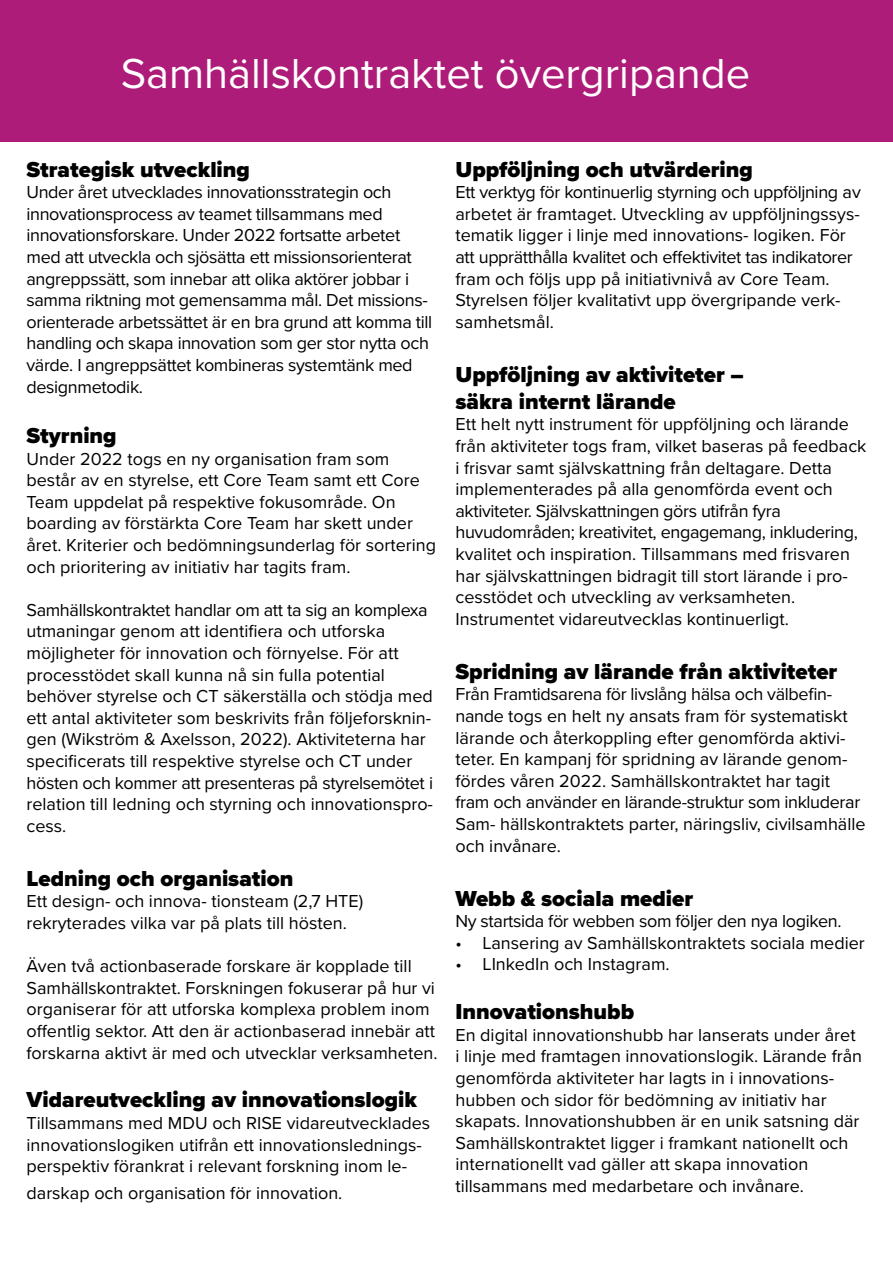
<style>
.page{position:relative;width:893px;height:1263px;background:#fff}
.page>*{position:absolute;margin:0;border:0;box-sizing:border-box;transform-origin:0 0}
.t1{font:43.5px "Proxima Nova";color:#fff}
.t2{font:900 22.5px/27px "Proxima Nova";color:#000}
.t3{font:18px/21.6px "Proxima Nova";color:#000}
.t4{font:18px/21.6px "Proxima Nova";letter-spacing:-.02em;color:#000}
</style>
<div class="page">
<div style="left:0;top:0;width:893px;height:141px;background:#ae1c7a"></div>
<h1 class="t1" style="left:121px;top:41px;width:631px">Samhällskontraktet övergripande</h1>
<p class="t2" style="left:26px;top:155px;width:225px">Strategisk utveckling</p>
<p class="t4" style="left:26px;top:181px;width:407px">Under året utvecklades innovationsstrategin och innovationsprocess av teamet tillsammans med innovationsforskare. Under 2022 fortsatte arbetet med att utveckla och sjösätta ett missionsorienterat angreppssätt, som innebar att olika aktörer jobbar i samma riktning mot gemensamma mål. Det missions&shy;orienterade arbetssättet är en bra grund att komma till handling och skapa innovation som ger stor nytta och värde. I angreppsättet kombineras systemtänk med designmetodik.</p>
<p class="t2" style="left:26px;top:422px;width:92px">Styrning</p>
<p class="t3" style="left:26px;top:447px;width:411px">Under 2022 togs en ny organisation fram som består av en styrelse, ett Core Team samt ett Core Team uppdelat på respektive fokusområde. On boarding av förstärkta Core Team har skett under året. Kriterier och bedömningsunderlag för sortering och prioritering av initiativ har tagits fram.</p>
<p class="t3" style="left:26px;top:598px;width:408px">Samhällskontraktet handlar om att ta sig an komplexa utmaningar genom att identifiera och utforska möjligheter för innovation och förnyelse. För att processtödet skall kunna nå sin fulla potential behöver styrelse och CT säkerställa och stödja med ett antal aktiviteter som beskrivits från följeforsknin&shy;gen (Wikström &amp; Axelsson, 2022). Aktiviteterna har specificerats till respektive styrelse och CT under hösten och kommer att presenteras på styrelsemötet i relation till ledning och styrning och innovationspro&shy;cess.</p>
<p class="t2" style="left:26px;top:865px;width:268px">Ledning och organisation</p>
<p class="t3" style="left:26px;top:890px;width:338px">Ett design- och innova- tionsteam (2,7 HTE) rekryterades vilka var på plats till hösten.</p>
<p class="t3" style="left:26px;top:955px;width:412px">Även två actionbaserade forskare är kopplade till Samhällskontraktet. Forskningen fokuserar på hur vi organiserar för att utforska komplexa problem inom offentlig sektor. Att den är actionbaserad innebär att forskarna aktivt är med och utvecklar verksamheten.</p>
<p class="t2" style="left:26px;top:1086px;width:392px">Vidareutveckling av innovationslogik</p>
<p class="t3" style="left:26px;top:1111px;width:405px">Tillsammans med MDU och RISE vidareutvecklades innovationslogiken utifrån ett innovationslednings&shy;perspektiv förankrat i relevant forskning inom le-</p>
<p class="t3" style="left:26px;top:1181px;width:317px">darskap och organisation för innovation.</p>
<p class="t2" style="left:455px;top:155px;width:299px">Uppföljning och utvärdering</p>
<p class="t3" style="left:455px;top:181px;width:407px">Ett verktyg för kontinuerlig styrning och uppföljning av arbetet är framtaget. Utveckling av uppföljningssys&shy;tematik ligger i linje med innovations- logiken. För att upprätthålla kvalitet och effektivitet tas indikatorer fram och följs upp på initiativnivå av Core Team.<br>Styrelsen följer kvalitativt upp övergripande verk&shy;samhetsmål.</p>
<p class="t2" style="left:455px;top:361px;width:290px">Uppföljning av aktiviteter – säkra internt lärande</p>
<p class="t3" style="left:455px;top:413px;width:412px">Ett helt nytt instrument för uppföljning och lärande från aktiviteter togs fram, vilket baseras på feedback i frisvar samt självskattning från deltagare. Detta implementerades på alla genomförda event och aktiviteter. Självskattningen görs utifrån fyra huvudområden; kreativitet, engagemang, inkludering, kvalitet och inspiration. Tillsammans med frisvaren har självskattningen bidragit till stort lärande i pro&shy;cesstödet och utveckling av verksamheten.<br>Instrumentet vidareutvecklas kontinuerligt.</p>
<p class="t2" style="left:455px;top:658px;width:383px">Spridning av lärande från aktiviteter</p>
<p class="t3" style="left:455px;top:683px;width:412px">Från Framtidsarena för livslång hälsa och välbefin&shy;nande togs en helt ny ansats fram för systematiskt lärande och återkoppling efter genomförda aktivi&shy;teter. En kampanj för spridning av lärande genom&shy;fördes våren 2022. Samhällskontraktet har tagit fram och använder en lärande-struktur som inkluderar Sam- hällskontraktets parter, näringsliv, civilsamhälle och invånare.</p>
<p class="t2" style="left:455px;top:884px;width:239px">Webb &amp; sociala medier</p>
<p class="t4" style="left:455px;top:910px;width:387px">Ny startsida för webben som följer den nya logiken.</p>
<p class="t3" style="left:455px;top:931px;width:411px">• Lansering av Samhällskontraktets sociala medier</p>
<p class="t3" style="left:455px;top:953px;width:216px">• LInkedIn och Instagram.</p>
<p class="t2" style="left:455px;top:998px;width:180px">Innovationshubb</p>
<p class="t3" style="left:455px;top:1023px;width:408px">En digital innovationshubb har lanserats under året i linje med framtagen innovationslogik. Lärande från genomförda aktiviteter har lagts in i innovations&shy;hubben och sidor för bedömning av initiativ har skapats. Innovationshubben är en unik satsning där Samhällskontraktet ligger i framkant nationellt och internationellt vad gäller att skapa innovation tillsammans med medarbetare och invånare.</p>
</div>
